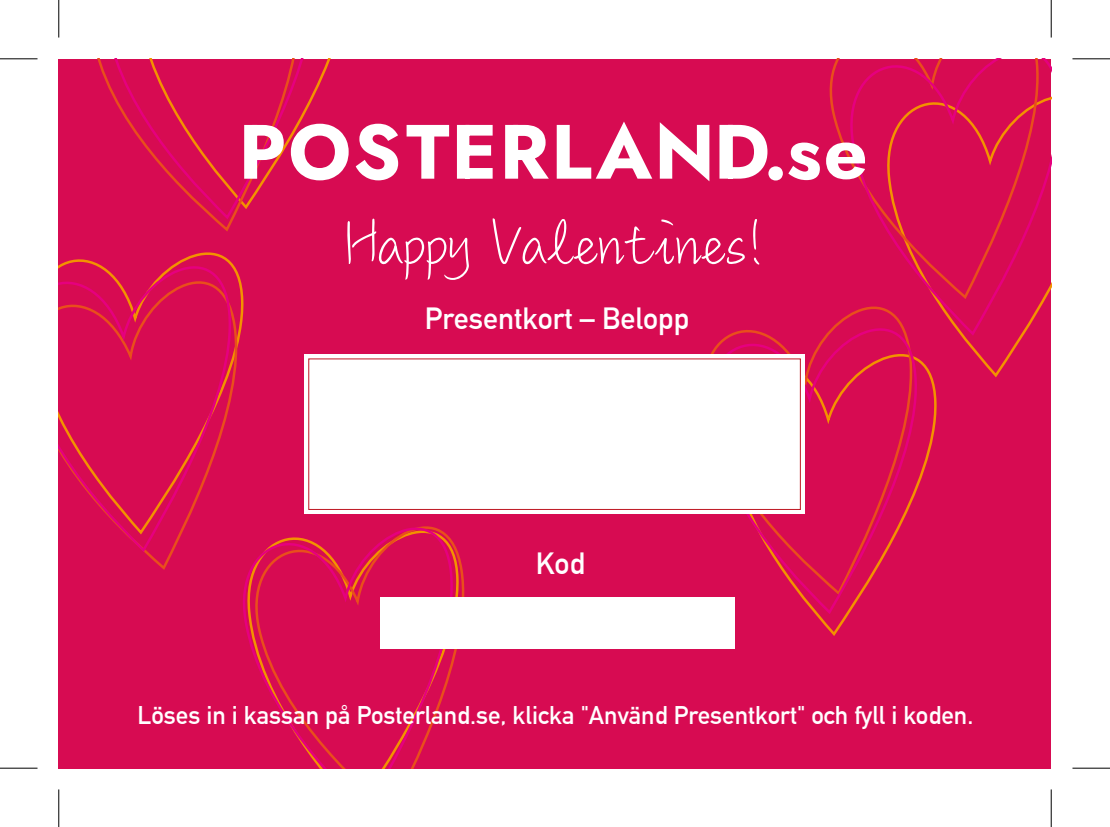
<style>
.page{position:relative;width:1110px;height:827px;background:#fff}
.page>*{position:absolute;margin:0;border:0;box-sizing:border-box;transform-origin:0 0}
.t1{font:67.5px "M Ling Wai Medium TC";color:#fff}
.t2{font:700 30px "DIN Alternate";color:#fff}
.t3{font:700 25px "DIN Alternate";color:#fff}
</style>
<div class="page">
<div style="left:59px;top:59px;width:992px;height:708px;background:#d70b52"></div>
<svg style="left:734px;top:379px;width:203px;height:259px"></svg>
<svg style="left:925px;top:337px;width:98px;height:42px"></svg>
<svg style="left:147px;top:278px;width:97px;height:292px"></svg>
<svg style="left:97px;top:59px;width:140px;height:162px"></svg>
<svg style="left:693px;top:323px;width:232px;height:293px"></svg>
<svg style="left:229px;top:491px;width:232px;height:276px"></svg>
<svg style="left:59px;top:230px;width:181px;height:324px"></svg>
<svg style="left:837px;top:59px;width:214px;height:278px"></svg>
<div style="left:380px;top:596px;width:354px;height:52px;background:#fff"></div>
<div style="left:304px;top:354px;width:501px;height:159px;background:#fff"></div>
<svg style="left:129px;top:59px;width:269px;height:152px"></svg>
<svg style="left:406px;top:125px;width:43px;height:54px"></svg>
<svg style="left:457px;top:125px;width:35px;height:54px"></svg>
<svg style="left:505px;top:125px;width:44px;height:54px"></svg>
<svg style="left:557px;top:121px;width:95px;height:58px"></svg>
<svg style="left:660px;top:122px;width:49px;height:59px"></svg>
<svg style="left:719px;top:125px;width:101px;height:55px"></svg>
<svg style="left:826px;top:142px;width:39px;height:37px"></svg>
<hr style="left:0;top:58px;width:38px;height:1px;background:#000">
<hr style="left:1072px;top:58px;width:38px;height:1px;background:#000">
<hr style="left:0;top:767px;width:38px;height:1px;background:#000">
<hr style="left:1072px;top:767px;width:38px;height:1px;background:#000">
<hr style="left:58px;top:0;width:1px;height:37px;background:#000">
<hr style="left:58px;top:789px;width:1px;height:37px;background:#000">
<hr style="left:1050px;top:0;width:1px;height:37px;background:#000">
<hr style="left:1050px;top:789px;width:1px;height:37px;background:#000">
<h1 class="t1" style="left:345px;top:194px;width:421px">Happy Valentines!</h1>
<p class="t2" style="left:425px;top:295px;width:266px">Presentkort – Belopp</p>
<p class="t2" style="left:536px;top:540px;width:51px">Kod</p>
<p class="t3" style="left:137px;top:695px;width:837px">Löses in i kassan på Posterland.se, klicka "Använd Presentkort" och fyll i koden.</p>
</div>
